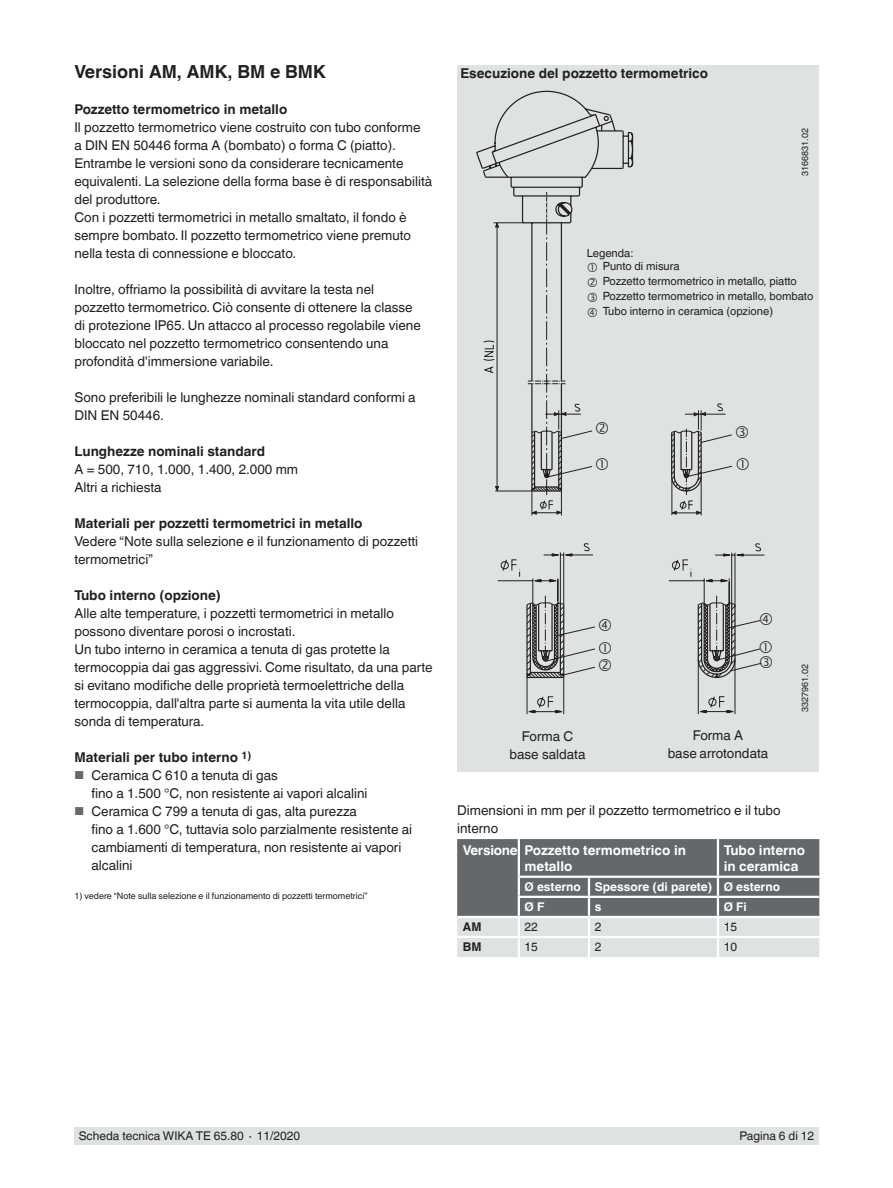
<style>
.page{position:relative;width:893px;height:1188px;background:#fff}
.page>*{position:absolute;margin:0;border:0;box-sizing:border-box;transform-origin:0 0}
.t1{font:700 18px "Helvetica World";color:#231f20}
.t2{font:13.5px/18px "Helvetica World";color:#231f20}
.t3{font:700 13.5px "Helvetica World";color:#231f20}
.t4{font:700 13.5px/16.5px "Helvetica World";color:#fff}
.t5{font:12px "Helvetica World";color:#231f20}
.t6{font:700 12px/20.1px "Helvetica World";color:#fff}
.t7{font:700 12px "Helvetica World";color:#231f20}
.t8{font:11.25px/15px "Helvetica World";color:#231f20}
.t9{font:9px "Helvetica World";color:#231f20}
.s1{font-size:11.55px;color:#64686b}
</style>
<div class="page">
<div style="left:74px;top:1128px;width:745px;height:17px;background:#dfe2e2"></div>
<div style="left:457px;top:65px;width:362px;height:707px;background:#dfe2e2"></div>
<svg style="left:457px;top:839px;width:362px;height:118px;background:#969a9b"></svg>
<hr style="left:457px;top:916px;width:62px;height:2px;background:#fff">
<svg style="left:476px;top:90px;width:158px;height:251px"></svg>
<svg style="left:497px;top:543px;width:268px;height:171px"></svg>
<svg style="left:588px;top:263px;width:9px;height:9px"></svg>
<svg style="left:588px;top:278px;width:9px;height:9px"></svg>
<svg style="left:588px;top:293px;width:9px;height:9px"></svg>
<svg style="left:588px;top:308px;width:9px;height:9px"></svg>
<svg style="left:483px;top:341px;width:250px;height:175px"></svg>
<svg style="left:525px;top:602px;width:240px;height:77px"></svg>
<h1 class="t1" style="left:74px;top:61px;width:253px">Versioni AM, AMK, BM e BMK</h1>
<p class="t3" style="left:74px;top:102px;width:214px">Pozzetto termometrico in metallo</p>
<p class="t2" style="left:74px;top:118px;width:359px">Il pozzetto termometrico viene costruito con tubo conforme<br>a DIN EN 50446 forma A (bombato) o forma C (piatto).<br>Entrambe le versioni sono da considerare tecnicamente equivalenti. La selezione della forma base è di responsabilità del produttore.<br>Con i pozzetti termometrici in metallo smaltato, il fondo è sempre bombato. Il pozzetto termometrico viene premuto nella testa di connessione e bloccato.</p>
<p class="t2" style="left:74px;top:280px;width:348px">Inoltre, offriamo la possibilità di avvitare la testa nel pozzetto termometrico. Ciò consente di ottenere la classe di protezione IP65. Un attacco al processo regolabile viene bloccato nel pozzetto termometrico consentendo una profondità d'immersione variabile.</p>
<p class="t2" style="left:74px;top:388px;width:343px">Sono preferibili le lunghezze nominali standard conformi a<br>DIN EN 50446.</p>
<p class="t3" style="left:74px;top:444px;width:192px">Lunghezze nominali standard</p>
<p class="t2" style="left:74px;top:460px;width:225px">A = 500, 710, 1.000, 1.400, 2.000 mm<br>Altri a richiesta</p>
<p class="t3" style="left:74px;top:516px;width:290px">Materiali per pozzetti termometrici in metallo</p>
<p class="t2" style="left:74px;top:532px;width:345px">Vedere “Note sulla selezione e il funzionamento di pozzetti termometrici”</p>
<p class="t3" style="left:74px;top:588px;width:148px">Tubo interno (opzione)</p>
<p class="t2" style="left:74px;top:604px;width:360px">Alle alte temperature, i pozzetti termometrici in metallo possono diventare porosi o incrostati.<br>Un tubo interno in ceramica a tenuta di gas protette la termocoppia dai gas aggressivi. Come risultato, da una parte si evitano modifiche delle proprietà termoelettriche della termocoppia, dall'altra parte si aumenta la vita utile della sonda di temperatura.</p>
<p class="t3" style="left:74px;top:750px;width:179px">Materiali per tubo interno <sup>1)</sup></p>
<p class="t2" style="left:91px;top:766px;width:278px;text-indent:-17px"><span class="s1">■</span> Ceramica C 610 a tenuta di gas<br>fino a 1.500 °C, non resistente ai vapori alcalini</p>
<p class="t2" style="left:91px;top:802px;width:322px;text-indent:-17px"><span class="s1">■</span> Ceramica C 799 a tenuta di gas, alta purezza<br>fino a 1.600 °C, tuttavia solo parzialmente resistente ai cambiamenti di temperatura, non resistente ai vapori alcalini</p>
<p class="t9" style="left:74px;top:890px;width:294px">1) vedere “Note sulla selezione e il funzionamento di pozzetti termometrici”</p>
<p class="t3" style="left:460px;top:66px;width:249px">Esecuzione del pozzetto termometrico</p>
<p class="t9" style="left:800px;top:176px;width:49px;rotate:-90deg">3166831.02</p>
<p class="t8" style="left:603px;top:247px;width:78px;line-height:13.2px;text-indent:-16px">Legenda:<br>Punto di misura</p>
<p class="t8" style="left:603px;top:274px;width:212px">Pozzetto termometrico in metallo, piatto<br>Pozzetto termometrico in metallo, bombato<br>Tubo interno in ceramica (opzione)</p>
<p class="t2" style="left:509px;top:727px;width:77px;text-align:center">Forma C base saldata</p>
<p class="t2" style="left:668px;top:727px;width:102px;text-align:center">Forma A<br>base arrotondata</p>
<p class="t2" style="left:457px;top:801px;width:325px">Dimensioni in mm per il pozzetto termometrico e il tubo interno</p>
<p class="t9" style="left:800px;top:712px;width:49px;rotate:-90deg">3327961.02</p>
<p class="t4" style="left:525px;top:842px;width:163px;text-indent:-62px">Versione Pozzetto termometrico in metallo</p>
<p class="t4" style="left:724px;top:842px;width:83px">Tubo interno in ceramica</p>
<p class="t6" style="left:525px;top:877px;width:257px">Ø esterno Spessore (di parete) Ø esterno<br>Ø F</p>
<p class="t6" style="left:595px;top:897px;width:8px">s</p>
<p class="t6" style="left:724px;top:897px;width:25px">Ø Fi</p>
<p class="t7" style="left:463px;top:920px;width:20px">AM</p>
<p class="t5" style="left:525px;top:920px;width:15px">22</p>
<p class="t5" style="left:595px;top:920px;width:8px">2</p>
<p class="t5" style="left:724px;top:920px;width:15px">15</p>
<p class="t7" style="left:463px;top:940px;width:20px">BM</p>
<p class="t5" style="left:525px;top:940px;width:15px">15</p>
<p class="t5" style="left:595px;top:940px;width:8px">2</p>
<p class="t5" style="left:724px;top:940px;width:15px">10</p>
<p class="t5" style="left:79px;top:1129px;width:223px">Scheda tecnica WIKA TE 65.80 ∙ 11/2020</p>
<p class="t5" style="left:740px;top:1129px;width:76px">Pagina 6 di 12</p>
</div>
